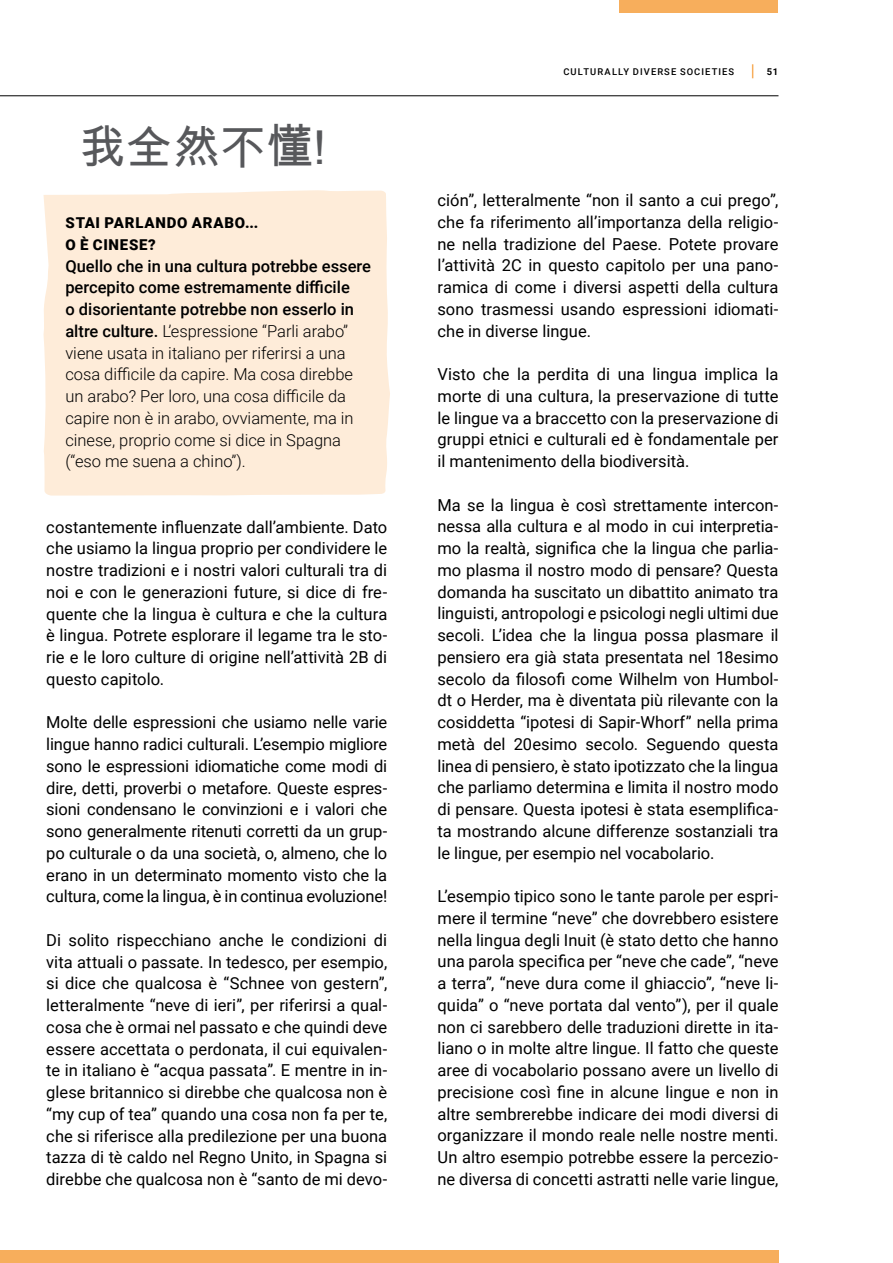
<style>
.page{position:relative;width:893px;height:1263px;background:#fff}
.page>*{position:absolute;margin:0;border:0;box-sizing:border-box;transform-origin:0 0}
.t1{font:46.8px "Arial Unicode MS";color:#57585b}
.t2{font:16.5px/21.8px "Roboto";color:#000;text-align:justify}
.t3{font:300 16.5px/21.8px "Roboto";color:#000}
.t4{font:900 15px/21.8px "Roboto";letter-spacing:.05em;color:#000}
.t5{font:500 9.3px "Roboto";letter-spacing:.115em;color:#000}
.t6{font:700 9.3px "Roboto";color:#000}
.s1{font-weight:500}
</style>
<div class="page">
<hr style="left:0;top:96px;width:778px;height:1px;background:#000">
<svg style="left:752px;top:64px;width:1px;height:14px"></svg>
<div style="left:0;top:1250px;width:778px;height:13px;background:#f7ae5c"></div>
<div style="left:619px;top:0;width:159px;height:13px;background:#f7ae5c"></div>
<div style="left:44px;top:190px;width:346px;height:306px;background:#feecd9"></div>
<h1 class="t1" style="left:79px;top:114px;width:248px">我全然不懂!</h1>
<p class="t4" style="left:66px;top:211px;width:194px">STAI PARLANDO ARABO...<br>O È CINESE?</p>
<p class="t3" style="left:65px;top:254px;width:307px"><span class="s1">Quello che in una cultura potrebbe essere percepito come estremamente difficile<br>o disorientante potrebbe non esserlo in altre culture.</span> L’espressione “Parli arabo” viene usata in italiano per riferirsi a una cosa difficile da capire. Ma cosa direbbe un arabo? Per loro, una cosa difficile da capire non è in arabo, ovviamente, ma in cinese, proprio come si dice in Spagna (“eso me suena a chino”).</p>
<p class="t2" style="left:46px;top:515px;width:343px">costantemente influenzate dall’ambiente. Dato che usiamo la lingua proprio per condividere le nostre tradizioni e i nostri valori culturali tra di noi e con le generazioni future, si dice di fre&shy;quente che la lingua è cultura e che la cultura è lingua. Potrete esplorare il legame tra le sto&shy;rie e le loro culture di origine nell’attività 2B di questo capitolo.</p>
<p class="t2" style="left:46px;top:711px;width:343px">Molte delle espressioni che usiamo nelle varie lingue hanno radici culturali. L’esempio migliore sono le espressioni idiomatiche come modi di dire, detti, proverbi o metafore. Queste espres&shy;sioni condensano le convinzioni e i valori che sono generalmente ritenuti corretti da un grup&shy;po culturale o da una società, o, almeno, che lo erano in un determinato momento visto che la cultura, come la lingua, è in continua evoluzione!</p>
<p class="t2" style="left:46px;top:928px;width:342px">Di solito rispecchiano anche le condizioni di vita attuali o passate. In tedesco, per esempio, si dice che qualcosa è “Schnee von gestern”, letteralmente “neve di ieri”, per riferirsi a qual&shy;cosa che è ormai nel passato e che quindi deve essere accettata o perdonata, il cui equivalen&shy;te in italiano è “acqua passata”. E mentre in in&shy;glese britannico si direbbe che qualcosa non è “my cup of tea” quando una cosa non fa per te, che si riferisce alla predilezione per una buona tazza di tè caldo nel Regno Unito, in Spagna si direbbe che qualcosa non è “santo de mi devo-</p>
<p class="t5" style="left:563px;top:65px;width:172px">CULTURALLY DIVERSE SOCIETIES</p>
<p class="t6" style="left:767px;top:65px;width:13px">51</p>
<p class="t2" style="left:437px;top:189px;width:342px">ción”, letteralmente “non il santo a cui prego”, che fa riferimento all’importanza della religio&shy;ne nella tradizione del Paese. Potete provare l’attività 2C in questo capitolo per una pano&shy;ramica di come i diversi aspetti della cultura sono trasmessi usando espressioni idiomati&shy;che in diverse lingue.</p>
<p class="t2" style="left:437px;top:363px;width:342px">Visto che la perdita di una lingua implica la morte di una cultura, la preservazione di tutte le lingue va a braccetto con la preservazione di gruppi etnici e culturali ed è fondamentale per il mantenimento della biodiversità.</p>
<p class="t2" style="left:437px;top:493px;width:343px">Ma se la lingua è così strettamente intercon&shy;nessa alla cultura e al modo in cui interpretia&shy;mo la realtà, significa che la lingua che parlia&shy;mo plasma il nostro modo di pensare? Questa domanda ha suscitato un dibattito animato tra linguisti, antropologi e psicologi negli ultimi due secoli. L’idea che la lingua possa plasmare il pensiero era già stata presentata nel 18esimo secolo da filosofi come Wilhelm von Humbol&shy;dt o Herder, ma è diventata più rilevante con la cosiddetta “ipotesi di Sapir-Whorf” nella prima metà del 20esimo secolo. Seguendo questa linea di pensiero, è stato ipotizzato che la lingua che parliamo determina e limita il nostro modo di pensare. Questa ipotesi è stata esemplifica&shy;ta mostrando alcune differenze sostanziali tra le lingue, per esempio nel vocabolario.</p>
<p class="t2" style="left:437px;top:885px;width:343px">L’esempio tipico sono le tante parole per espri&shy;mere il termine “neve” che dovrebbero esistere nella lingua degli Inuit (è stato detto che hanno una parola specifica per “neve che cade”, “neve a terra”, “neve dura come il ghiaccio”, “neve li&shy;quida” o “neve portata dal vento”), per il quale non ci sarebbero delle traduzioni dirette in ita&shy;liano o in molte altre lingue. Il fatto che queste aree di vocabolario possano avere un livello di precisione così fine in alcune lingue e non in altre sembrerebbe indicare dei modi diversi di organizzare il mondo reale nelle nostre menti.<br>Un altro esempio potrebbe essere la percezio&shy;ne diversa di concetti astratti nelle varie lingue,</p>
</div>
